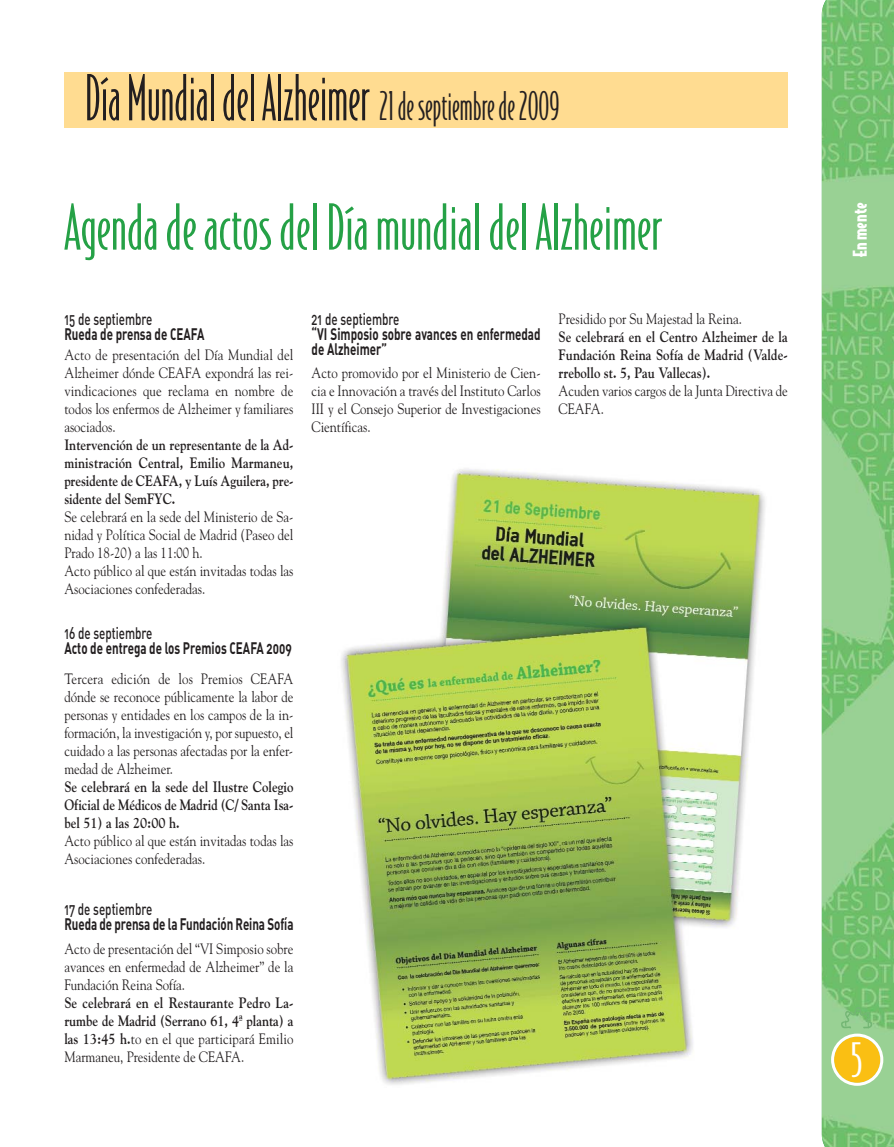
<style>
.page{position:relative;width:894px;height:1147px;background:#fff}
.page>*{position:absolute;margin:0;border:0;box-sizing:border-box;transform-origin:0 0}
.t1{font:60px/129.3px "Bodega Sans";color:#25a146}
.t2{font:45px "Bodega Sans";color:#fff}
.t3{font:900 18px "Bodega Sans";color:#fff}
.t4{font:16.5px/15px "DIN Bold Alternate";color:#231f20;scale:.7 1}
.t5{font:16.5px "DIN Medium Alternate";color:#231f20;scale:.7 1}
.t6{font:15px/18px "Goudy";color:#231f20;text-align:justify;scale:.85 1}
.t7{font:700 15px/18px "Goudy";color:#231f20;text-align:justify;scale:.85 1}
.s1{color:#231f20}
.s2{font-size:37.5px;color:#231f20}
.s3{font-weight:400}
</style>
<div class="page">
<div style="left:64px;top:72px;width:723px;height:56px;background:#ffdc91"></div>
<img style="left:821px;top:0;width:72px;height:1147px">
<svg style="left:830px;top:1033px;width:53px;height:53px;background:#e2cd59"></svg>
<img style="left:840px;top:1006px;width:32px;height:23px">
<img style="left:341px;top:468px;width:424px;height:617px">
<h1 class="t1" style="left:64px;top:38px;width:598px;text-indent:21px"><span class="s1">Día Mundial del Alzheimer</span> <span class="s2">21 de septiembre de 2009<br></span>Agenda de actos del Día mundial del Alzheimer</h1>
<p class="t5" style="left:64px;top:313px;width:127px">15 de septiembre</p>
<p class="t4" style="left:64px;top:328px;width:201px">Rueda de prensa de CEAFA</p>
<p class="t6" style="left:64px;top:347px;width:271px">Acto de presentación del Día Mundial del Alzheimer dónde CEAFA expondrá las rei&shy;vindicaciones que reclama en nombre de todos los enfermos de Alzheimer y familiares asociados.</p>
<p class="t7" style="left:64px;top:437px;width:271px">Intervención de un representante de la Ad&shy;ministración Central, Emilio Marmaneu, presidente de CEAFA, y Luís Aguilera, pre&shy;sidente del SemFYC.</p>
<p class="t6" style="left:64px;top:509px;width:271px;text-align:left">Se celebrará en la sede del Ministerio de Sa&shy;nidad y Política Social de Madrid (Paseo del Prado 18-20) a las 11:00 h.<br>Acto público al que están invitadas todas las Asociaciones confederadas.</p>
<p class="t5" style="left:64px;top:627px;width:127px">16 de septiembre</p>
<p class="t4" style="left:64px;top:642px;width:326px">Acto de entrega de los Premios CEAFA 2009</p>
<p class="t6" style="left:64px;top:671px;width:271px">Tercera edición de los Premios CEAFA dónde se reconoce públicamente la labor de personas y entidades en los campos de la in&shy;formación, la investigación y, por supuesto, el cuidado a las personas afectadas por la enfer&shy;medad de Alzheimer.</p>
<p class="t7" style="left:64px;top:779px;width:271px">Se celebrará en la sede del Ilustre Colegio Oficial de Médicos de Madrid (C/ Santa Isa&shy;bel 51) a las 20:00 h.</p>
<p class="t6" style="left:64px;top:833px;width:271px">Acto público al que están invitadas todas las<br>Asociaciones confederadas.</p>
<p class="t5" style="left:64px;top:903px;width:127px">17 de septiembre</p>
<p class="t4" style="left:64px;top:918px;width:329px">Rueda de prensa de la Fundación Reina Sofía</p>
<p class="t6" style="left:64px;top:941px;width:271px">Acto de presentación del “VI Simposio sobre avances en enfermedad de Alzheimer” de la Fundación Reina Sofía.</p>
<p class="t7" style="left:64px;top:995px;width:271px">Se celebrará en el Restaurante Pedro La&shy;rumbe de Madrid (Serrano 61, 4ª planta) a las 13:45 h.<span class="s3">to en el que participará Emilio Marmaneu, Presidente de CEAFA.</span></p>
<p class="t5" style="left:311px;top:313px;width:127px">21 de septiembre</p>
<p class="t4" style="left:311px;top:328px;width:329px">“VI Simposio sobre avances en enfermedad de Alzheimer”</p>
<p class="t6" style="left:311px;top:365px;width:271px">Acto promovido por el Ministerio de Cien&shy;cia e Innovación a través del Instituto Carlos III y el Consejo Superior de Investigaciones Científicas.</p>
<p class="t6" style="left:558px;top:311px;width:217px">Presidido por Su Majestad la Reina.</p>
<p class="t7" style="left:558px;top:329px;width:271px">Se celebrará en el Centro Alzheimer de la Fundación Reina Sofía de Madrid (Valde&shy;rrebollo st. 5, Pau Vallecas).</p>
<p class="t6" style="left:558px;top:383px;width:271px">Acuden varios cargos de la Junta Directiva de<br>CEAFA.</p>
<p class="t3" style="left:852px;top:257px;width:56px;rotate:-90deg">En mente</p>
<h2 class="t2" style="left:850px;top:1042px;width:14px">5</h2>
</div>
